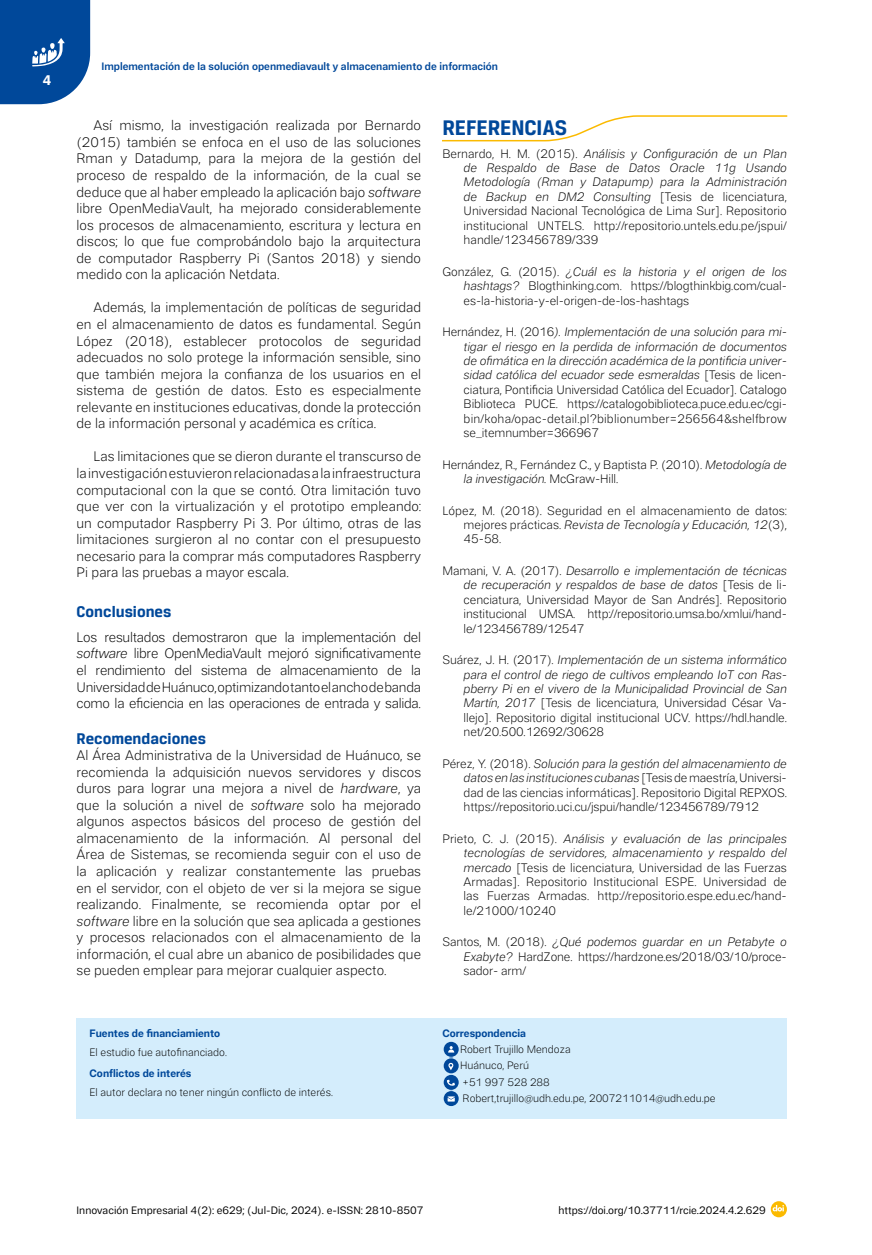
<style>
.page{position:relative;width:872px;height:1255px;background:#fff}
.page>*{position:absolute;margin:0;border:0;box-sizing:border-box;transform-origin:0 0}
.t1{font:700 22.5px "Breuer Text";letter-spacing:-.005em;color:#00489a}
.t2{font:700 16.5px "Breuer Text";color:#00489a}
.t3{font:700 15px "Breuer Text";color:#fff}
.t4{font:300 13.5px/16.5px "Cabrion";color:#000;text-align:justify}
.t5{font:300 12px/14.4px "Cabrion";letter-spacing:-.01em;color:#000;text-align:justify}
.t6{font:italic 300 12px/14.4px "Cabrion";letter-spacing:-.01em;color:#000;text-align:justify}
.t7{font:300 10.5px/16.2px "Cabrion";color:#000}
.t8{font:10.5px "Cabrion";color:#000}
.t9{font:600 10.5px "Cabrion";color:#00489a}
.t10{font:700 10.5px "Cabrion";color:#00489a}
.s1{font-style:italic}
.s2{font-style:normal}
</style>
<div class="page">
<svg style="left:770px;top:1201px;width:17px;height:16px"></svg>
<svg style="left:0;top:0;width:90px;height:104px;background:#1758a3"></svg>
<div style="left:77px;top:1018px;width:710px;height:100px;background:#d4edfc"></div>
<svg style="left:444px;top:1041px;width:15px;height:15px"></svg>
<svg style="left:448px;top:1046px;width:6px;height:6px"></svg>
<div style="left:444px;top:1058px;width:15px;height:15px;background:#00489a;border-radius:50%"></div>
<svg style="left:448px;top:1062px;width:5px;height:8px"></svg>
<svg style="left:444px;top:1074px;width:15px;height:15px"></svg>
<svg style="left:447px;top:1079px;width:8px;height:6px"></svg>
<div style="left:444px;top:1091px;width:15px;height:14px;background:#00489a;border-radius:50%"></div>
<svg style="left:447px;top:1096px;width:8px;height:5px"></svg>
<svg style="left:442px;top:115px;width:346px;height:27px"></svg>
<p class="t3" style="left:43px;top:72px;width:10px">4</p>
<p class="t9" style="left:101px;top:60px;width:398px">Implementación de la solución openmediavault y almacenamiento de información</p>
<p class="t4" style="left:77px;top:117px;width:346px;text-indent:17px">Así mismo, la investigación realizada por Bernardo (2015) también se enfoca en el uso de las soluciones Rman y Datadump, para la mejora de la gestión del proceso de respaldo de la información, de la cual se deduce que al haber empleado la aplicación bajo <span class="s1">software </span>libre OpenMediaVault, ha mejorado considerablemente los procesos de almacenamiento, escritura y lectura en discos; lo que fue comprobándolo bajo la arquitectura de computador Raspberry Pi (Santos 2018) y siendo medido con la aplicación Netdata.</p>
<p class="t4" style="left:77px;top:299px;width:346px;text-indent:17px">Además, la implementación de políticas de seguridad en el almacenamiento de datos es fundamental. Según López (2018), establecer protocolos de seguridad adecuados no solo protege la información sensible, sino que también mejora la confianza de los usuarios en el sistema de gestión de datos. Esto es especialmente relevante en instituciones educativas, donde la protección de la información personal y académica es crítica.</p>
<p class="t4" style="left:77px;top:448px;width:346px;text-indent:17px">Las limitaciones que se dieron durante el transcurso de la investigación estuvieron relacionadas a la infraestructura computacional con la que se contó. Otra limitación tuvo que ver con la virtualización y el prototipo empleando: un computador Raspberry Pi 3. Por último, otras de las limitaciones surgieron al no contar con el presupuesto necesario para la comprar más computadores Raspberry Pi para las pruebas a mayor escala.</p>
<p class="t2" style="left:77px;top:602px;width:96px">Conclusiones</p>
<p class="t4" style="left:77px;top:628px;width:346px">Los resultados demostraron que la implementación del <span class="s1">software</span> libre OpenMediaVault mejoró significativamente el rendimiento del sistema de almacenamiento de la Universidad de Huánuco, optimizando tanto el ancho de banda como la eficiencia en las operaciones de entrada y salida.</p>
<p class="t2" style="left:77px;top:729px;width:131px">Recomendaciones</p>
<p class="t4" style="left:77px;top:746px;width:346px">Al Área Administrativa de la Universidad de Huánuco, se recomienda la adquisición nuevos servidores y discos duros para lograr una mejora a nivel de <span class="s1">hardware</span>, ya que la solución a nivel de <span class="s1">software</span> solo ha mejorado algunos aspectos básicos del proceso de gestión del almacenamiento de la información. Al personal del Área de Sistemas, se recomienda seguir con el uso de la aplicación y realizar constantemente las pruebas en el servidor, con el objeto de ver si la mejora se sigue realizando. Finalmente, se recomienda optar por el <span class="s1">software</span> libre en la solución que sea aplicada a gestiones y procesos relacionados con el almacenamiento de la información, el cual abre un abanico de posibilidades que se pueden emplear para mejorar cualquier aspecto.</p>
<p class="t10" style="left:90px;top:1026px;width:132px">Fuentes de financiamiento</p>
<p class="t7" style="left:90px;top:1043px;width:139px">El estudio fue autofinanciado.</p>
<p class="t10" style="left:90px;top:1066px;width:103px">Conflictos de interés</p>
<p class="t7" style="left:90px;top:1084px;width:245px">El autor declara no tener ningún conflicto de interés.</p>
<h1 class="t1" style="left:442px;top:115px;width:126px">REFERENCIAS</h1>
<p class="t5" style="left:463px;top:146px;width:325px;text-indent:-21px">Bernardo, H. M. (2015). <span class="s1">Análisis y Configuración de un Plan de Respaldo de Base de Datos Oracle 11g Usando Metodología (Rman y Datapump) para la Administración de Backup en DM2 Consulting</span> [Tesis de licenciatura, Universidad Nacional Tecnológica de Lima Sur]. Repositorio institucional UNTELS. http://repositorio.untels.edu.pe/jspui/ handle/123456789/339</p>
<p class="t5" style="left:463px;top:264px;width:325px;text-indent:-21px">González, G. (2015). <span class="s1">¿Cuál es la historia y el origen de los hashtags?</span> Blogthinking.com. https://blogthinkbig.com/cual&shy;es-la-historia-y-el-origen-de-los-hashtags</p>
<p class="t5" style="left:463px;top:324px;width:325px;text-indent:-21px">Hernández, H. (2016<span class="s1">). Implementación de una solución para mi&shy;tigar el riesgo en la perdida de información de documentos de ofimática en la dirección académica de la pontificia univer&shy;sidad católica del ecuador sede esmeraldas</span> [Tesis de licen&shy;ciatura, Pontificia Universidad Católica del Ecuador]. Catalogo Biblioteca PUCE. https://catalogobiblioteca.puce.edu.ec/cgi&shy;bin/koha/opac-detail.pl?biblionumber=256564&amp;shelfbrow se_itemnumber=366967</p>
<p class="t5" style="left:463px;top:457px;width:325px;text-indent:-21px">Hernández, R., Fernández C., y Baptista P. (2010). <span class="s1">Metodología de la investigación.</span> McGraw-Hill.</p>
<p class="t5" style="left:463px;top:503px;width:325px;text-indent:-21px">López, M. (2018). Seguridad en el almacenamiento de datos: mejores prácticas. <span class="s1">Revista de Tecnología y Educación, 12</span>(3), 45-58.</p>
<p class="t5" style="left:463px;top:563px;width:325px;text-indent:-21px">Mamani, V. A. (2017). <span class="s1">Desarrollo e implementación de técnicas de recuperación y respaldos de base de datos</span> [Tesis de li&shy;cenciatura, Universidad Mayor de San Andrés]. Repositorio institucional UMSA. http://repositorio.umsa.bo/xmlui/hand&shy;le/123456789/12547</p>
<p class="t6" style="left:463px;top:652px;width:325px;text-indent:-21px"><span class="s2">Suárez, J. H. (2017).</span> Implementación de un sistema informático para el control de riego de cultivos empleando IoT con Ras&shy;pberry Pi en el vivero de la Municipalidad Provincial de San Martín, 2017 <span class="s2">[Tesis de licenciatura, Universidad César Va&shy;llejo]. Repositorio digital institucional UCV. https://hdl.handle. net/20.500.12692/30628</span></p>
<p class="t5" style="left:463px;top:756px;width:325px;text-indent:-21px">Pérez, Y. (2018). <span class="s1">Solución para la gestión del almacenamiento de datos en las instituciones cubanas</span> [Tesis de maestría, Universi&shy;dad de las ciencias informáticas]. Repositorio Digital REPXOS. https://repositorio.uci.cu/jspui/handle/123456789/7912</p>
<p class="t5" style="left:463px;top:830px;width:325px;text-indent:-21px">Prieto, C. J. (2015). <span class="s1">Análisis y evaluación de las principales tecnologías de servidores, almacenamiento y respaldo del mercado</span> [Tesis de licenciatura, Universidad de las Fuerzas Armadas]. Repositorio Institucional ESPE. Universidad de las Fuerzas Armadas. http://repositorio.espe.edu.ec/hand&shy;le/21000/10240</p>
<p class="t5" style="left:463px;top:934px;width:325px;text-indent:-21px">Santos, M. (2018). <span class="s1">¿Qué podemos guardar en un Petabyte o Exabyte?</span> HardZone. https://hardzone.es/2018/03/10/proce&shy;sador- arm/</p>
<p class="t10" style="left:442px;top:1026px;width:85px">Correspondencia</p>
<p class="t7" style="left:460px;top:1040px;width:257px">Robert Trujillo Mendoza<br>Huánuco, Perú<br>+51 997 528 288<br>Robert,trujillo@udh.edu.pe, 2007211014@udh.edu.pe</p>
<p class="t8" style="left:77px;top:1203px;width:348px">Innovación Empresarial 4(2): e629; (Jul-Dic, 2024). e-ISSN: 2810-8507</p>
<p class="t8" style="left:558px;top:1203px;width:209px">https://doi.org/10.37711/rcie.2024.4.2.629</p>
</div>
